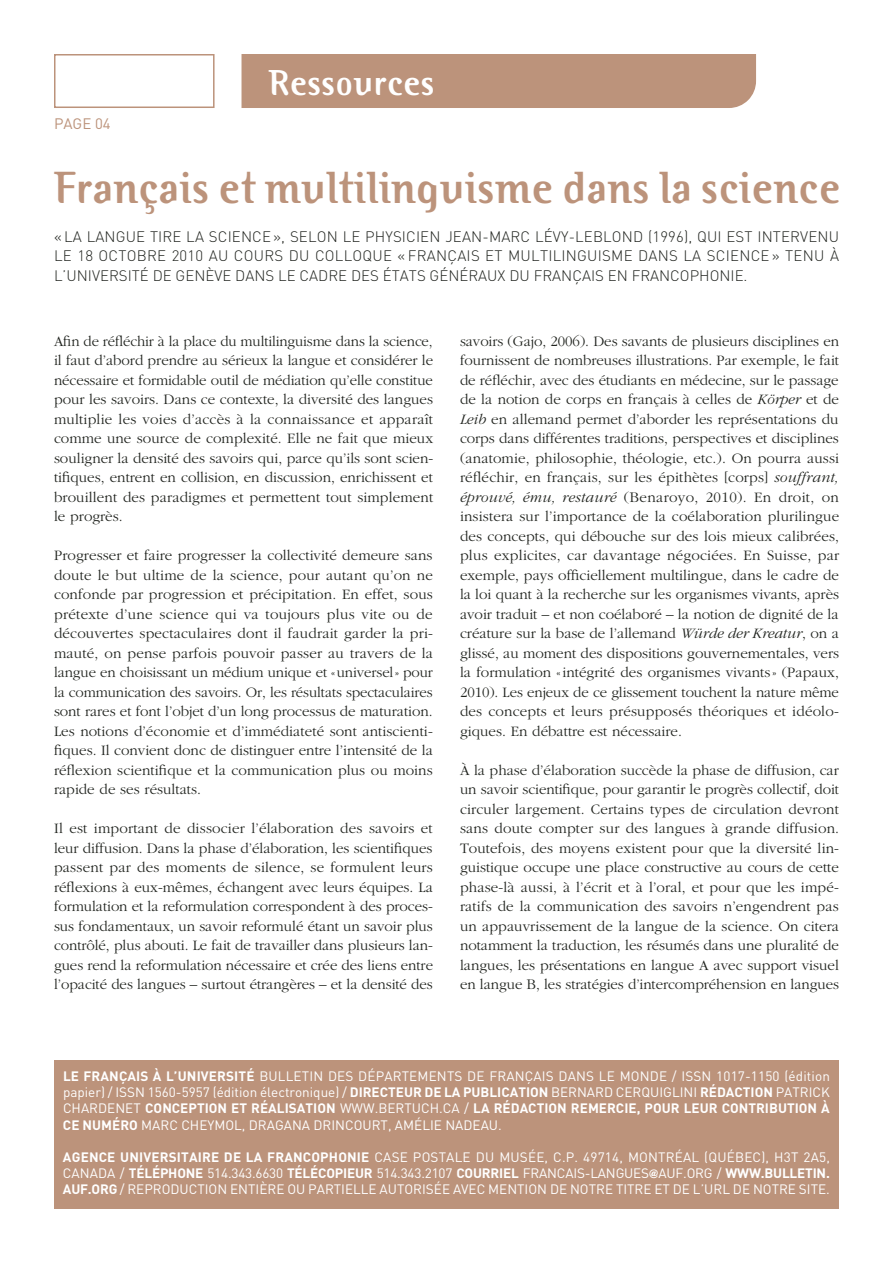
<style>
.page{position:relative;width:893px;height:1263px;background:#fff}
.page>*{position:absolute;margin:0;border:0;box-sizing:border-box;transform-origin:0 0}
.t1{font:700 45px "Binary ITC";color:#bc937b}
.t2{font:700 36px "Binary ITC";color:#fff}
.t3{font:300 15px/19.5px "Garamond";color:#20231e;text-align:justify}
.t4{font:300 15px/19.5px "DIN";letter-spacing:.01em;color:#20231e;text-align:justify}
.t5{font:15px "DIN";color:#bc937b}
.t6{font:13.5px/16.2px "DIN";color:#fff;text-align:justify}
.s1{font-style:italic}
.s2{font-weight:700}
.s3{font-family:"Garamond";font-weight:700}
</style>
<div class="page">
<div style="left:242px;top:54px;width:514px;height:54px;background:#bc937b"></div>
<div style="left:54px;top:54px;width:161px;height:54px;border:2px solid #bc937b"></div>
<div style="left:54px;top:1061px;width:785px;height:148px;background:#bc937b"></div>
<p class="t5" style="left:54px;top:114px;width:58px">PAGE 04</p>
<h2 class="t2" style="left:268px;top:61px;width:168px">Ressources</h2>
<h1 class="t1" style="left:54px;top:160px;width:788px">Français et multilinguisme dans la science</h1>
<p class="t4" style="left:54px;top:226px;width:531px">« LA LANGUE TIRE LA SCIENCE », SELON LE PHYSICIEN JEAN-MARC LÉVY-LEB</p>
<p class="t4" style="left:54px;top:226px;width:786px;text-indent:549px">LOND (1996), QUI EST INTERVENU LE 18 OCTOBRE 2010 AU COURS DU COLLOQUE « FRANÇAIS ET MULTILINGUISME DANS LA SCIENCE » TENU À L’U NIVERSITÉ DE GENÈVE DANS LE CADRE DES ÉTATS GÉNÉRAUX DU FRANÇAIS EN FRANCOPHONIE.</p>
<p class="t3" style="left:54px;top:332px;width:381px">Afin de réfléchir à la place du multilinguisme dans la science, il faut d’abord prendre au sérieux la langue et considérer le nécessaire et formidable outil de médiation qu’elle constitue pour les savoirs. Dans ce contexte, la diversité des langues multiplie les voies d’accès à la connaissance et apparaît comme une source de complexité. Elle ne fait que mieux souligner la densité des savoirs qui, parce qu’ils sont scien&shy;tifiques, entrent en collision, en discussion, enrichissent et brouillent des paradigmes et permettent tout simplement le progrès.</p>
<p class="t3" style="left:54px;top:546px;width:381px">Progresser et faire progresser la collectivité demeure sans doute le but ultime de la science, pour autant qu’on ne confonde par progression et précipitation. En effet, sous prétexte d’une science qui va toujours plus vite ou de découvertes spectaculaires dont il faudrait garder la pri&shy;mauté, on pense parfois pouvoir passer au travers de la langue en choisissant un médium unique et «universel» pour la communication des savoirs. Or, les résultats spectaculaires sont rares et font l’objet d’un long processus de maturation.<br>Les notions d’économie et d’immédiateté sont antiscienti&shy;fiques. Il convient donc de distinguer entre l’intensité de la réflexion scientifique et la communication plus ou moins rapide de ses résultats.</p>
<p class="t3" style="left:54px;top:819px;width:381px">Il est important de dissocier l’élaboration des savoirs et leur diffusion. Dans la phase d’élaboration, les scientifiques passent par des moments de silence, se formulent leurs réflexions à eux-mêmes, échangent avec leurs équipes. La formulation et la reformulation correspondent à des proces&shy;sus fondamentaux, un savoir reformulé étant un savoir plus contrôlé, plus abouti. Le fait de travailler dans plusieurs lan&shy;gues rend la reformulation nécessaire et crée des liens entre l’opacité des langues – surtout étrangères – et la densité des</p>
<p class="t3" style="left:460px;top:332px;width:381px">savoirs (Gajo, 2006). Des savants de plusieurs disciplines en fournissent de nombreuses illustrations. Par exemple, le fait de réfléchir, avec des étudiants en médecine, sur le passage de la notion de corps en français à celles de <span class="s1">Körper</span> et de <span class="s1">Leib</span> en allemand permet d’aborder les représentations du corps dans différentes traditions, perspectives et disciplines (anatomie, philosophie, théologie, etc.). On pourra aussi réfléchir, en français, sur les épithètes [corps] <span class="s1">souffrant, éprouvé, ému, restauré</span> (Benaroyo, 2010). En droit, on insistera sur l’importance de la coélaboration plurilingue des concepts, qui débouche sur des lois mieux calibrées, plus explicites, car davantage négociées. En Suisse, par exemple, pays officiellement multilingue, dans le cadre de la loi quant à la recherche sur les organismes vivants, après avoir traduit – et non coélaboré – la notion de dignité de la créature sur la base de l’allemand <span class="s1">Würde der Kreatur</span>, on a glissé, au moment des dispositions gouvernementales, vers la formulation « intégrité des organismes vivants » (Papaux, 2010). Les enjeux de ce glissement touchent la nature même des concepts et leurs présupposés théoriques et idéolo&shy;giques. En débattre est nécessaire.</p>
<p class="t3" style="left:460px;top:761px;width:381px">À la phase d’élaboration succède la phase de diffusion, car un savoir scientifique, pour garantir le progrès collectif, doit circuler largement. Certains types de circulation devront sans doute compter sur des langues à grande diffusion.<br>Toutefois, des moyens existent pour que la diversité lin&shy;guistique occupe une place constructive au cours de cette phase-là aussi, à l’écrit et à l’oral, et pour que les impé&shy;ratifs de la communication des savoirs n’engendrent pas un appauvrissement de la langue de la science. On citera notamment la traduction, les résumés dans une pluralité de langues, les présentations en langue A avec support visuel en langue B, les stratégies d’intercompréhension en langues</p>
<p class="t6" style="left:63px;top:1068px;width:627px"><span class="s2">LE FRANÇAIS À L’UNIVERSITÉ</span> BULLETIN DES DÉPARTEMENTS DE FRANÇAIS DANS LE MONDE / ISSN</p>
<p class="t6" style="left:716px;top:1068px;width:115px">1017-1150 (ÉDITION</p>
<p class="t6" style="left:63px;top:1084px;width:61px">PAPIER) / ISSN</p>
<p class="t6" style="left:63px;top:1084px;width:768px;text-indent:85px">1560-5957 (ÉDITION ÉLECTRONIQUE) / <span class="s2">DIRECTEUR DE LA PUBLICATION</span> BERNARD CERQUIGLINI <span class="s2">RÉDACTION</span> PATRICK CHARDENET <span class="s2">CONCEPTION ET RÉALISATION</span> WWW.B ERTUCH.CA / <span class="s2">LA RÉDACTION REMERCIE, POUR LEUR CONTRIBUTION À CE NUMÉRO</span> MARC CHEYMOL, D RAGANA D RINCOURT, AMÉLIE NADEAU.</p>
<p class="t6" style="left:63px;top:1149px;width:768px"><span class="s2">AGENCE UNIVERSITAIRE DE LA FRANCOPHONIE</span> CASE POSTALE DU MUSÉE, C.P. 49714, M ONTRÉAL (QUÉB EC), H3T 2A5, CANADA / <span class="s2">TÉLÉPHONE</span> 514.343.6630 <span class="s2">TÉLÉCOPIEUR</span> 514.343.2107 <span class="s2">COURRIEL</span> FRANCAIS-LANGUES<span class="s3">@</span>AUF.ORG / <span class="s2">WWW.BULLETIN.<br>AUF.ORG</span> / REPRODUCTION ENTIÈRE OU PARTIELLE AUTORISÉE AVEC MENTION DE NOTRE TITRE ET DE L’URL</p>
<p class="t6" style="left:733px;top:1181px;width:98px">DE NOTRE SITE.</p>
</div>
